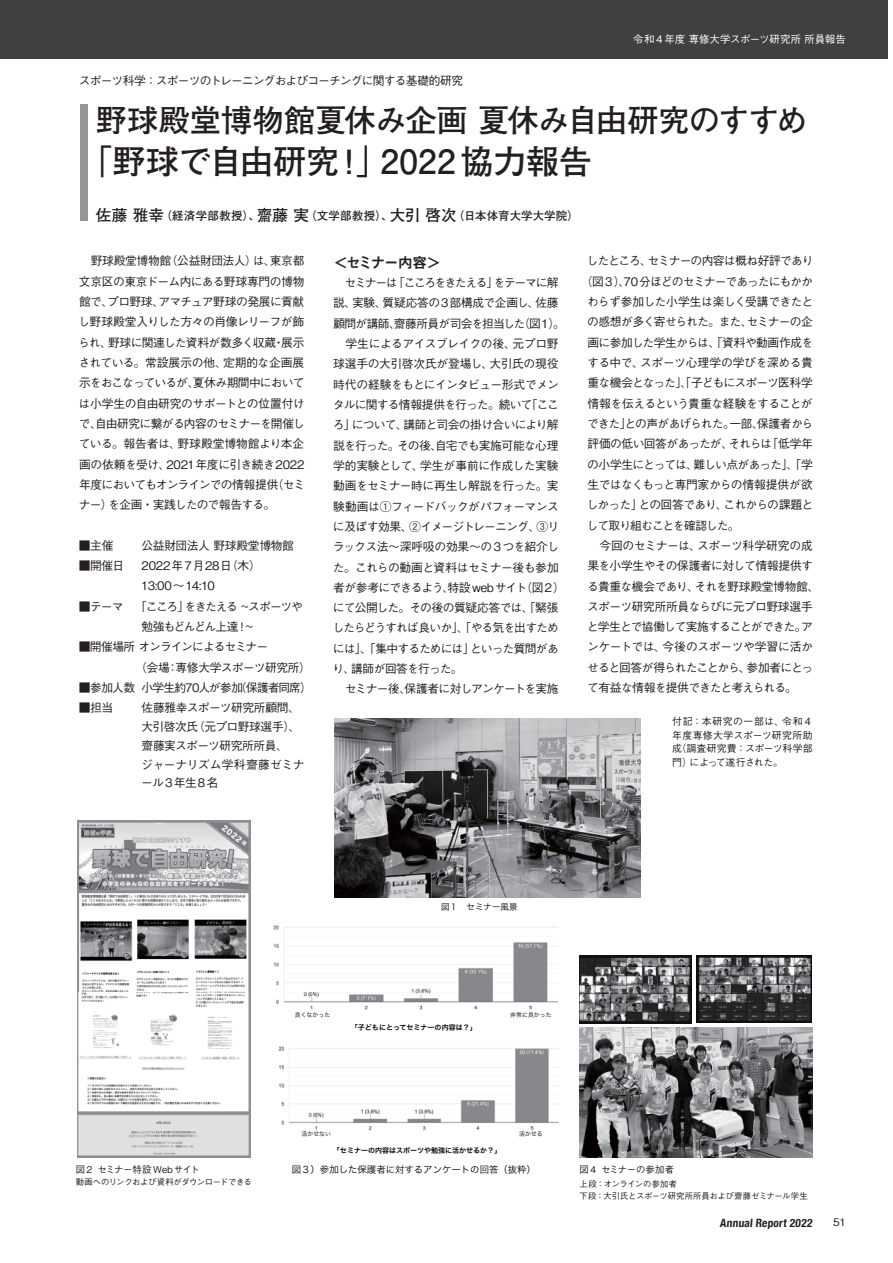
<style>
.page{position:relative;width:893px;height:1263px;background:#fff}
.page>*{position:absolute;margin:0;border:0;box-sizing:border-box;transform-origin:0 0}
.t1{font:33.3px "Futo Go B101 Pro Bold 90 msp RKSJ H";letter-spacing:-.01em;color:#231f20}
.t2{font:31.2px "Futo Go B101 Pro Bold 90 msp RKSJ H";letter-spacing:-.005em;color:#231f20}
.t3{font:14.55px "Midashi Go Pro MB31 90 msp RKSJ H";letter-spacing:-.075em;color:#231f20}
.t4{font:11.7px/20.2px "Gothic BBB Pro Medium 90 msp RKSJ H";letter-spacing:-.055em;color:#231f20}
.t5{font:11.7px/18.8px "Gothic BBB Pro Medium 90 msp RKSJ H";letter-spacing:-.035em;color:#231f20}
.t6{font:11.7px/20.2px "Gothic BBB Pro Medium 90 msp RKSJ H";letter-spacing:-.025em;color:#231f20}
.t7{font:11.7px/20.2px "Gothic BBB Pro Medium 90 msp RKSJ H";letter-spacing:-.11em;color:#231f20}
.t8{font:11.4px "Futo Go B101 Pro Bold 90 msp RKSJ H";letter-spacing:.015em;color:#231f20}
.t9{font:700 condensed 11.4px "Helvetica Neue";color:#231f20}
.t10{font:10.35px "Gothic BBB Pro Medium 90 msp RKSJ H";letter-spacing:-.015em;color:#fff}
.t11{font:10.35px "Gothic BBB Pro Medium 90 msp RKSJ H";color:#231f20}
.t12{font:9.9px/13.5px "Gothic BBB Pro Medium 90 msp RKSJ H";letter-spacing:.02em;color:#231f20;text-align:justify}
.t13{font:9.45px "Hira Kaku Pro N W3 90 msp RKSJ H";color:#050100}
.t14{font:9.45px "Gothic BBB Pro Medium 90 msp RKSJ H";letter-spacing:-.04em;color:#231f20}
.t15{font:8.55px "Hira Kaku Pro N W3 90 msp RKSJ H";color:#050100}
.t16{font:8.4px/12.5px "Gothic BBB Pro Medium 90 msp RKSJ H";letter-spacing:-.03em;color:#231f20}
.t17{font:7.05px "Hira Kaku Pro N W6 90 msp RKSJ H";color:#050100}
.t18{font:5.85px "Hira Kaku Pro N W3 90 msp RKSJ H";color:#050100}
.s1{font-size:15.6px}
</style>
<div class="page">
<div style="left:0;top:0;width:888px;height:58px;background:#404041"></div>
<img style="left:77px;top:821px;width:173px;height:171px">
<img style="left:77px;top:992px;width:173px;height:165px">
<img style="left:580px;top:1027px;width:232px;height:130px">
<img style="left:697px;top:955px;width:115px;height:68px">
<img style="left:580px;top:955px;width:111px;height:68px">
<div style="left:80px;top:104px;width:8px;height:117px;background:#939598"></div>
<div style="left:333px;top:718px;width:313px;height:179px;background:linear-gradient(to bottom,#fff,#fff)"></div>
<img style="left:334px;top:718px;width:306px;height:179px">
<img style="left:273px;top:925px;width:285px;height:85px">
<img style="left:278px;top:1046px;width:281px;height:85px">
<p class="t4" style="left:79px;top:73px;width:386px">スポーツ科学：スポーツのトレーニングおよびコーチングに関する基礎的研究</p>
<p class="t10" style="left:633px;top:35px;width:214px">令和 4 年度 専修大学スポーツ研究所 所員報告</p>
<h2 class="t2" style="left:96px;top:108px;width:713px">野球殿堂博物館夏休み企画 夏休み自由研究のすすめ</h2>
<h1 class="t1" style="left:79px;top:149px;width:514px">「野球で自由研究！」2022協力報告</h1>
<p class="t8" style="left:96px;top:211px;width:484px"><span class="s1">佐藤 雅幸</span>（経済学部教授）、<span class="s1">齋藤 実</span>（文学部教授）、<span class="s1">大引 啓次</span>（日本体育大学大学院）</p>
<p class="t4" style="left:78px;top:252px;width:228px;text-align:justify">　野球殿堂博物館（公益財団法人）は、東京都文京区の東京ドーム内にある野球専門の博物館で、プロ野球、アマチュア野球の発展に貢献し野球殿堂入りした方々の肖像レリーフが飾られ、野球に関連した資料が数多く収蔵・展示されている。常設展示の他、定期的な企画展示をおこなっているが、夏休み期間中においては小学生の自由研究のサポートとの位置付けで、自由研究に繋がる内容のセミナーを開催している。報告者は、野球殿堂博物館より本企画の依頼を受け、2021年度に引き続き2022年度においてもオンラインでの情報提供（セミナー）を企画・実践したので報告する。</p>
<p class="t4" style="left:79px;top:537px;width:36px">■主催</p>
<p class="t6" style="left:142px;top:537px;width:154px">公益財団法人 野球殿堂博物館</p>
<p class="t4" style="left:79px;top:557px;width:47px">■開催日</p>
<p class="t6" style="left:141px;top:557px;width:121px">2022年7月28日（木）<br>13:00～14:10</p>
<p class="t7" style="left:142px;top:598px;width:163px;text-indent:-63px">■テーマ 「こころ」をきたえる ～スポーツや勉強もどんどん上達！～</p>
<p class="t4" style="left:79px;top:638px;width:233px">■開催場所 オンラインによるセミナー<br>　　　　 （会場：専修大学スポーツ研究所）</p>
<p class="t4" style="left:79px;top:679px;width:234px">■参加人数 小学生約70人が参加（保護者同席）</p>
<p class="t4" style="left:79px;top:699px;width:36px">■担当</p>
<p class="t5" style="left:141px;top:700px;width:165px">佐藤雅幸スポーツ研究所顧問、大引啓次氏（元プロ野球選手）、齋藤実スポーツ研究所所員、<br>ジャーナリズム学科齋藤ゼミナール3年生8名</p>
<p class="t3" style="left:333px;top:257px;width:109px">＜セミナー内容＞</p>
<p class="t4" style="left:332px;top:274px;width:234px">　セミナーは「こころをきたえる」をテーマに解説、実験、質疑応答の３部構成で企画し、佐藤顧問が講師、齋藤所員が司会を担当した（図１）。　学生によるアイスブレイクの後、元プロ野球選手の大引啓次氏が登場し、大引氏の現役時代の経験をもとにインタビュー形式でメンタルに関する情報提供を行った。続いて「こころ」について、講師と司会の掛け合いにより解説を行った。その後、自宅でも実施可能な心理学的実験として、学生が事前に作成した実験動画をセミナー時に再生し解説を行った。実験動画は①フィードバックがパフォーマンスに及ぼす効果、②イメージトレーニング、③リラックス法～深呼吸の効果～の３つを紹介した。これらの動画と資料はセミナー後も参加者が参考にできるよう、特設web サイト（図２）にて公開した。その後の質疑応答では、「緊張したらどうすれば良いか」、「やる気を出すためには」、「集中するためには」といった質問があり、講師が回答を行った。<br>　セミナー後、保護者に対しアンケートを実施</p>
<p class="t4" style="left:581px;top:252px;width:234px;text-align:center">したところ、セミナーの内容は概ね好評であり（図３）、70分ほどのセミナーであったにもかかわらず参加した小学生は楽しく受講できたとの感想が多く寄せられた。また、セミナーの企画に参加した学生からは、「資料や動画作成をする中で、スポーツ心理学の学びを深める貴重な機会となった」「子どもにスポーツ医科学</p>
<p class="t4" style="left:587px;top:374px;width:234px;text-indent:94px">、<br>情報を伝えるという貴重な経験をすることができた」との声があげられた。一部、保護者から評価の低い回答があったが、それらは「低学年の小学生にとっては、難しい点があった」、「学生ではなくもっと専門家からの情報提供が欲しかった」との回答であり、これからの課題として取り組むことを確認した。<br>　今回のセミナーは、スポーツ科学研究の成果を小学生やその保護者に対して情報提供する貴重な機会であり、それを野球殿堂博物館、スポーツ研究所所員ならびに元プロ野球選手と学生とで協働して実施することができた。アンケートでは、今後のスポーツや学習に活かせると回答が得られたことから、参加者にとって有益な情報を提供できたと考えられる。</p>
<p class="t12" style="left:672px;top:716px;width:142px">付記：本研究の一部は、令和４年度専修大学スポーツ研究所助成（調査研究費：スポーツ科学部門）によって遂行された。</p>
<p class="t15" style="left:441px;top:904px;width:78px">図１　セミナー風景</p>
<p class="t18" style="left:295px;top:1013px;width:37px">良くなかった</p>
<p class="t18" style="left:510px;top:1013px;width:43px">非常に良かった</p>
<p class="t17" style="left:351px;top:1025px;width:127px">「子どもにとってセミナーの内容は？」</p>
<p class="t18" style="left:301px;top:1132px;width:31px">活かせない</p>
<p class="t18" style="left:519px;top:1132px;width:25px">活かせる</p>
<p class="t17" style="left:333px;top:1147px;width:170px">「セミナーの内容はスポーツや勉強に活かせるか？」</p>
<p class="t14" style="left:76px;top:1165px;width:125px">図２ セミナー特設 Webサイト</p>
<p class="t13" style="left:292px;top:1166px;width:246px">図３）参加した保護者に対するアンケートの回答（抜粋）</p>
<p class="t16" style="left:76px;top:1176px;width:177px">動画へのリンクおよび資料がダウンロードできる</p>
<p class="t14" style="left:580px;top:1165px;width:96px">図４ セミナーの参加者</p>
<p class="t16" style="left:580px;top:1179px;width:230px">上段：オンラインの参加者<br>下段：大引氏とスポーツ研究所所員および齋藤ゼミナール学生</p>
<p class="t9" style="left:720px;top:1216px;width:95px">Annual Report 2022</p>
<p class="t11" style="left:833px;top:1218px;width:14px">51</p>
</div>
